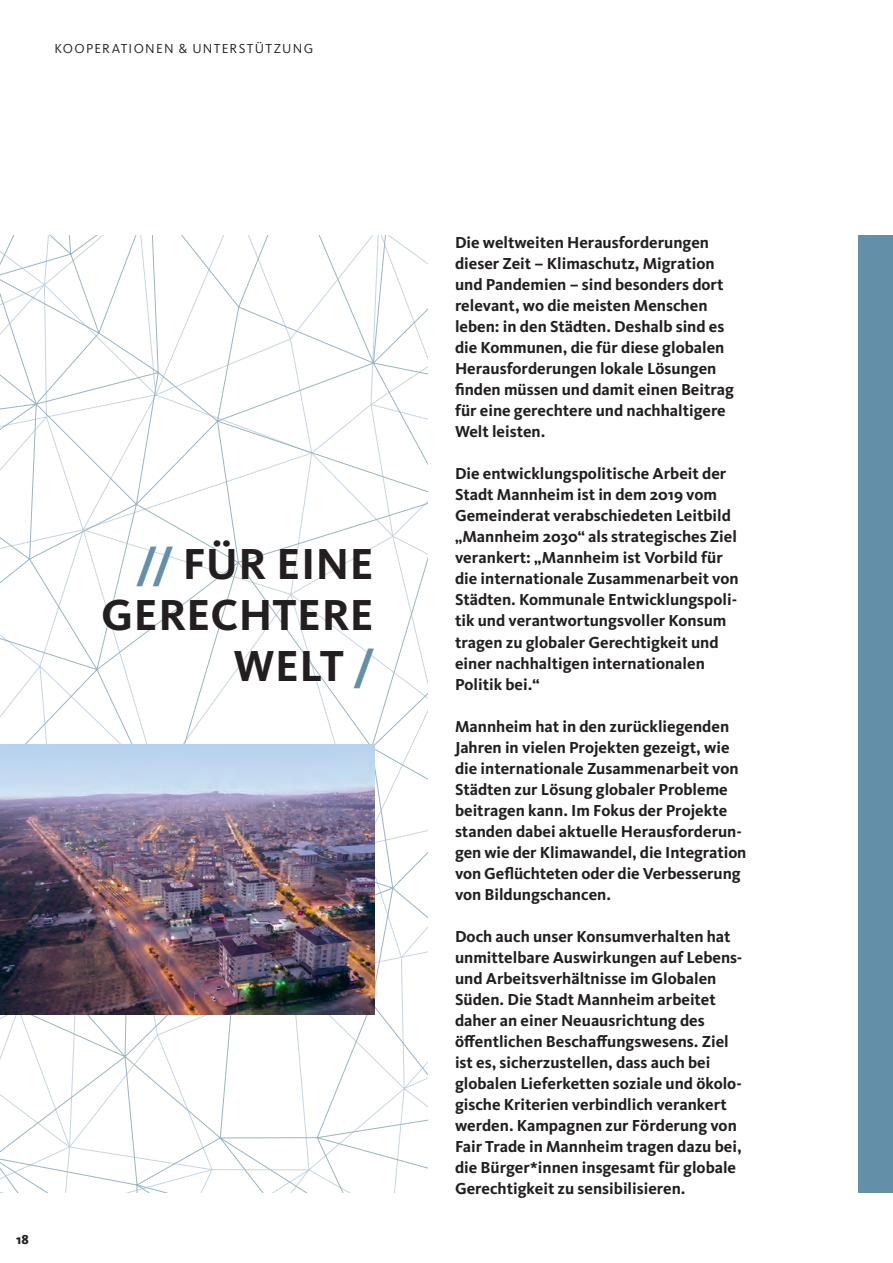
<style>
.page{position:relative;width:893px;height:1263px;background:#fff}
.page>*{position:absolute;margin:0;border:0;box-sizing:border-box;transform-origin:0 0}
.t1{font:700 45px/51px "Kievit OT";letter-spacing:.01em;color:#231f20;text-align:right}
.t2{font:700 16.5px/21px "Kievit OT";color:#231f20}
.t3{font:13.5px "Kievit OT";letter-spacing:.095em;color:#231f20}
.t4{font:800 13.5px "Kievit OT";color:#231f20}
.s1{color:#6390a8}
</style>
<div class="page">
<svg style="left:0;top:236px;width:427px;height:957px"></svg>
<div style="left:859px;top:236px;width:34px;height:957px;background:#6390a8"></div>
<img style="left:0;top:744px;width:374px;height:270px">
<p class="t3" style="left:54px;top:40px;width:261px">KOOPERATIONEN &amp; UNTERSTÜTZUNG</p>
<h1 class="t1" style="left:101px;top:537px;width:274px"><span class="s1">//</span> FÜR EINE<br>GERECHTERE<br>WELT <span class="s1">/</span></h1>
<p class="t4" style="left:16px;top:1231px;width:14px">18</p>
<p class="t2" style="left:455px;top:232px;width:281px">Die weltweiten Herausforderungen dieser Zeit – Klimaschutz, Migration und Pandemien – sind besonders dort relevant, wo die meisten Menschen leben: in den Städten. Deshalb sind es die Kommunen, die für diese globalen Herausforderungen lokale Lösungen finden müssen und damit einen Beitrag für eine gerechtere und nachhaltigere Welt leisten.</p>
<p class="t2" style="left:455px;top:463px;width:285px">Die entwicklungspolitische Arbeit der Stadt Mannheim ist in dem 2019 vom Gemeinderat verabschiedeten Leitbild „Mannheim 2030“ als strategisches Ziel verankert: „Mannheim ist Vorbild für die internationale Zusammenarbeit von Städten. Kommunale Entwicklungspoli&shy;tik und verantwortungsvoller Konsum tragen zu globaler Gerechtigkeit und einer nachhaltigen internationalen Politik bei.“</p>
<p class="t2" style="left:455px;top:715px;width:293px">Mannheim hat in den zurückliegenden Jahren in vielen Projekten gezeigt, wie die internationale Zusammenarbeit von Städten zur Lösung globaler Probleme beitragen kann. Im Fokus der Projekte standen dabei aktuelle Herausforderun&shy;gen wie der Klimawandel, die Integration von Geflüchteten oder die Verbesserung von Bildungschancen.</p>
<p class="t2" style="left:455px;top:925px;width:289px">Doch auch unser Konsumverhalten hat unmittelbare Auswirkungen auf Lebens&shy;und Arbeitsverhältnisse im Globalen Süden. Die Stadt Mannheim arbeitet daher an einer Neuausrichtung des öffentlichen Beschaffungswesens. Ziel ist es, sicherzustellen, dass auch bei globalen Lieferketten soziale und ökolo&shy;gische Kriterien verbindlich verankert werden. Kampagnen zur Förderung von Fair Trade in Mannheim tragen dazu bei, die Bürger*innen insgesamt für globale Gerechtigkeit zu sensibilisieren.</p>
</div>
